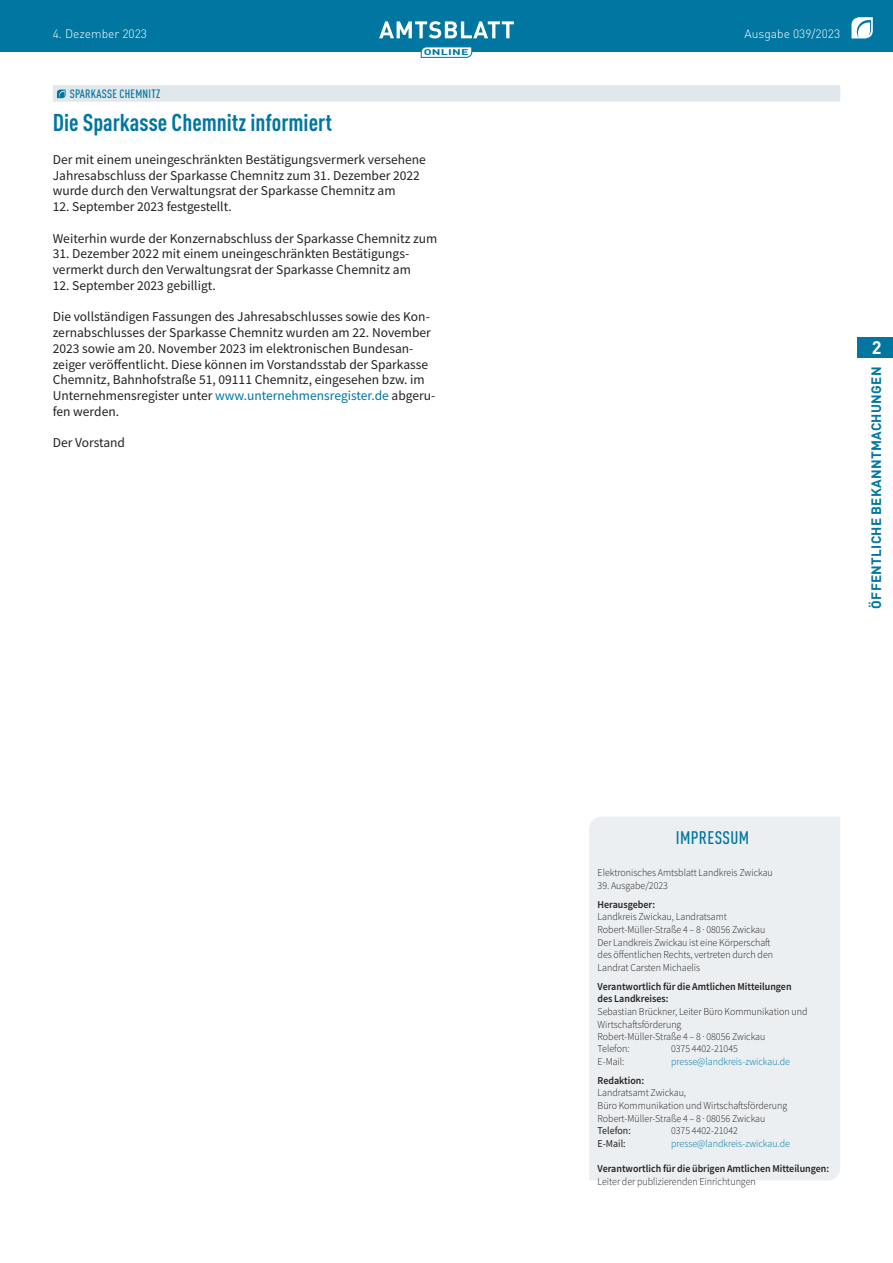
<style>
.page{position:relative;width:893px;height:1263px;background:#fff}
.page>*{position:absolute;margin:0;border:0;box-sizing:border-box;transform-origin:0 0}
.t1{font:700 condensed 24px "DIN Pro";color:#0076a0}
.t2{font:500 condensed 18px "DIN Pro";letter-spacing:.02em;color:#0076a0}
.t3{font:700 18px "DIN Pro";color:#fff}
.t4{font:13.5px/15.8px "Source Sans Pro";color:#231f20}
.t5{font:700 13.5px "DIN Pro";letter-spacing:.02em;color:#0076a0}
.t6{font:300 12px "DIN Pro";color:#fff}
.t7{font:500 condensed 12px "DIN Pro";letter-spacing:.02em;color:#0076a0}
.t8{font:300 10.5px/12.6px "Source Sans Pro";color:#231f20;scale:.95 1}
.t9{font:600 10.5px/12.6px "Source Sans Pro";color:#231f20;scale:.95 1}
.t10{font:300 10.5px "Source Sans Pro";color:#0076a0;scale:.95 1}
.t11{font:10.5px "Source Sans Pro";color:#231f20;scale:.95 1}
.t12{font:700 8.25px "DIN Pro";letter-spacing:.02em;color:#0076a0;scale:1.5 1}
.s1{color:#0076a0}
</style>
<div class="page">
<div style="left:0;top:0;width:893px;height:51px;background:#0076a0"></div>
<svg style="left:851px;top:17px;width:22px;height:21px"></svg>
<svg style="left:379px;top:21px;width:135px;height:17px"></svg>
<svg style="left:421px;top:47px;width:51px;height:11px"></svg>
<div style="left:857px;top:337px;width:36px;height:21px;background:#0076a0"></div>
<div style="left:53px;top:85px;width:787px;height:17px;background:#e1e7ea"></div>
<svg style="left:57px;top:90px;width:9px;height:8px"></svg>
<div style="left:589px;top:816px;width:251px;height:364px;background:#ebeff1"></div>
<p class="t6" style="left:53px;top:25px;width:96px">4. Dezember 2023</p>
<p class="t6" style="left:745px;top:25px;width:97px">Ausgabe 039/2023</p>
<p class="t12" style="left:424px;top:45px;width:31px">ONLINE</p>
<p class="t7" style="left:70px;top:85px;width:92px">SPARKASSE CHEMNITZ</p>
<h1 class="t1" style="left:53px;top:104px;width:281px">Die Sparkasse Chemnitz informiert</h1>
<p class="t4" style="left:53px;top:151px;width:375px">Der mit einem uneingeschränkten Bestätigungsvermerk versehene<br>Jahresabschluss der Sparkasse Chemnitz zum 31. Dezember 2022 wurde durch den Verwaltungsrat der Sparkasse Chemnitz am</p>
<p class="t4" style="left:53px;top:199px;width:180px">12. September 2023 festgestellt.</p>
<p class="t4" style="left:53px;top:230px;width:386px">Weiterhin wurde der Konzernabschluss der Sparkasse Chemnitz zum</p>
<p class="t4" style="left:53px;top:246px;width:360px">31. Dezember 2022 mit einem uneingeschränkten Bestätigungs&shy;vermerkt durch den Verwaltungsrat der Sparkasse Chemnitz am</p>
<p class="t4" style="left:53px;top:277px;width:165px">12. September 2023 gebilligt.</p>
<p class="t4" style="left:53px;top:309px;width:384px">Die vollständigen Fassungen des Jahresabschlusses sowie des Kon&shy;zernabschlusses der Sparkasse Chemnitz wurden am 22. November 2023 sowie am 20. November 2023 im elektronischen Bundesan&shy;zeiger veröffentlicht. Diese können im Vorstandsstab der Sparkasse Chemnitz, Bahnhofstraße 51, 09111 Chemnitz, eingesehen bzw. im Unternehmensregister unter <span class="s1">www.unternehmensregister.de</span> abgeru&shy;fen werden.</p>
<p class="t4" style="left:53px;top:435px;width:74px">Der Vorstand</p>
<h2 class="t3" style="left:872px;top:333px;width:11px">2</h2>
<p class="t5" style="left:865px;top:609px;width:243px;rotate:-90deg">ÖFFENTLICHE BEKANNTMACHUNGEN</p>
<h2 class="t2" style="left:676px;top:824px;width:75px">IMPRESSUM</h2>
<p class="t8" style="left:598px;top:866px;width:186px">Elektronisches Amtsblatt Landkreis Zwickau</p>
<p class="t8" style="left:598px;top:879px;width:76px">39. Ausgabe/2023</p>
<p class="t9" style="left:598px;top:898px;width:62px">Herausgeber:</p>
<p class="t8" style="left:598px;top:911px;width:186px">Landkreis Zwickau, Landratsamt Robert-Müller-Straße 4 – 8 · 08056 Zwickau Der Landkreis Zwickau ist eine Körperschaft des öffentlichen Rechts, vertreten durch den Landrat Carsten Michaelis</p>
<p class="t9" style="left:598px;top:980px;width:206px">Verantwortlich für die Amtlichen Mitteilungen des Landkreises:</p>
<p class="t8" style="left:598px;top:1005px;width:222px">Sebastian Brückner, Leiter Büro Kommunikation und<br>Wirtschaftsförderung<br>Robert-Müller-Straße 4 – 8 · 08056 Zwickau<br>Telefon:</p>
<p class="t8" style="left:671px;top:1042px;width:72px">0375 4402-21045</p>
<p class="t8" style="left:598px;top:1055px;width:30px">E-Mail:</p>
<p class="t10" style="left:671px;top:1055px;width:127px">presse@landkreis-zwickau.de</p>
<p class="t9" style="left:598px;top:1074px;width:51px">Redaktion:</p>
<p class="t8" style="left:598px;top:1086px;width:201px">Landratsamt Zwickau,<br>Büro Kommunikation und Wirtschaftsförderung<br>Robert-Müller-Straße 4 – 8 · 08056 Zwickau</p>
<p class="t11" style="left:598px;top:1124px;width:37px">Telefon:</p>
<p class="t8" style="left:671px;top:1124px;width:72px">0375 4402-21042</p>
<p class="t11" style="left:598px;top:1136px;width:31px">E-Mail:</p>
<p class="t10" style="left:671px;top:1137px;width:127px">presse@landkreis-zwickau.de</p>
<p class="t9" style="left:598px;top:1162px;width:245px">Verantwortlich für die übrigen Amtlichen Mitteilungen:</p>
<p class="t8" style="left:598px;top:1175px;width:168px">Leiter der publizierenden Einrichtungen</p>
</div>
